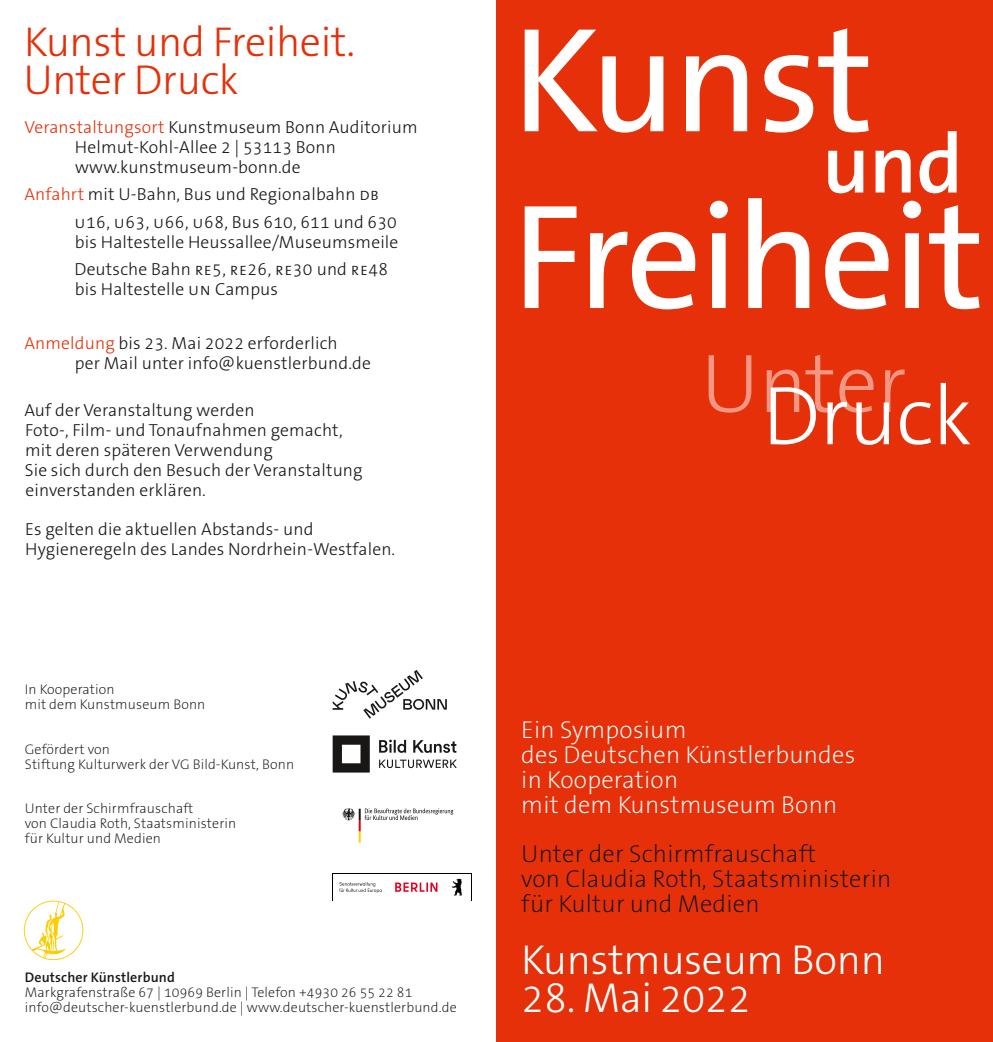
<style>
.page{position:relative;width:993px;height:1042px;background:#fff}
.page>*{position:absolute;margin:0;border:0;box-sizing:border-box;transform-origin:0 0}
.t1{font:150.5px/176.8px "The Sans LP5 Plain";letter-spacing:-.02em;color:#fff}
.t2{font:84px "The Sans LP3 Lig";letter-spacing:-.01em;color:#fff}
.t3{font:42px/37.8px "The Sans LP3 Lig";letter-spacing:-.01em;color:#e63009}
.t4{font:42px "The Sans LP3 Lig";letter-spacing:-.01em;color:#fff}
.t5{font:24.5px/24.8px "The Sans LP2 Ex Lig";letter-spacing:.01em;color:#181716}
.t6{font:24.5px/24.8px "The Sans LP2 Ex Lig";letter-spacing:.01em;color:#fff}
.t7{font:17.5px/19.8px "The Sans LP3 Lig";letter-spacing:.01em;color:#181716}
.t8{font:14px/14.9px "The Sans LP2 Ex Lig";letter-spacing:.01em;color:#181716}
.t9{font:14px "The Sans LP6 Se Bld";letter-spacing:.01em;color:#181716}
.s1{color:#e63009}
</style>
<div class="page">
<div style="left:496px;top:0;width:496px;height:1042px;background:#e63009"></div>
<svg style="left:24px;top:900px;width:59px;height:60px"></svg>
<svg style="left:332px;top:735px;width:37px;height:37px"></svg>
<svg style="left:379px;top:739px;width:77px;height:14px"></svg>
<svg style="left:379px;top:759px;width:77px;height:9px"></svg>
<svg style="left:332px;top:670px;width:114px;height:48px"></svg>
<svg style="left:451px;top:879px;width:10px;height:16px"></svg>
<svg style="left:339px;top:882px;width:42px;height:11px"></svg>
<svg style="left:395px;top:882px;width:42px;height:10px"></svg>
<svg style="left:342px;top:808px;width:111px;height:34px"></svg>
<h3 class="t3" style="left:23px;top:23px;width:333px">Kunst und Freiheit.<br>Unter Druck</h3>
<p class="t7" style="left:75px;top:118px;width:344px;text-indent:-50px"><span class="s1">Veranstaltungsort</span> Kunstmuseum Bonn Auditorium<br>Helmut-Kohl-Allee 2 | 53113 Bonn www.kunstmuseum-bonn.de</p>
<p class="t7" style="left:74px;top:181px;width:324px;line-height:27.3px;text-indent:-50px"><span class="s1">Anfahrt</span> mit U-Bahn, Bus und Regionalbahn DB<br>U16, U63, U66, U68, Bus 610, 611 und 630</p>
<p class="t7" style="left:74px;top:228px;width:325px;line-height:27.3px">bis Haltestelle Heussallee/Museumsmeile<br>Deutsche Bahn RE5, RE26, RE30 und RE48</p>
<p class="t7" style="left:75px;top:279px;width:205px">bis Haltestelle UN Campus</p>
<p class="t7" style="left:75px;top:333px;width:297px;text-indent:-50px"><span class="s1">Anmeldung</span> bis 23. Mai 2022 erforderlich<br>per Mail unter info@kuenstlerbund.de</p>
<p class="t7" style="left:24px;top:400px;width:340px">Auf der Veranstaltung werden<br>Foto-, Film- und Tonaufnahmen gemacht, mit deren späteren Verwendung<br>Sie sich durch den Besuch der Veranstaltung einverstanden erklären.</p>
<p class="t7" style="left:25px;top:520px;width:371px">Es gelten die aktuellen Abstands- und<br>Hygieneregeln des Landes Nordrhein-Westfalen.</p>
<p class="t8" style="left:25px;top:682px;width:182px">In Kooperation<br>mit dem Kunstmuseum Bonn</p>
<p class="t8" style="left:25px;top:742px;width:271px">Gefördert von<br>Stiftung Kulturwerk der VG Bild-Kunst, Bonn</p>
<p class="t8" style="left:25px;top:801px;width:213px">Unter der Schirmfrauschaft<br>von Claudia Roth, Staatsministerin für Kultur und Medien</p>
<p class="t9" style="left:25px;top:968px;width:151px">Deutscher Künstlerbund</p>
<p class="t8" style="left:25px;top:985px;width:433px">Markgrafenstraße 67 | 10969 Berlin | Telefon +4930 26 55 22 81 info@deutscher-kuenstlerbund.de | www.deutscher-kuenstlerbund.de</p>
<h1 class="t1" style="left:511px;top:-7px;width:474px">Kunst <sub>und<br></sub>Freiheit</h1>
<h2 class="t2" style="left:700px;top:330px;width:208px">Unter</h2>
<h2 class="t2" style="left:762px;top:362px;width:211px">Druck</h2>
<h3 class="t6" style="left:521px;top:717px;width:335px">Ein Symposium<br>des Deutschen Künstlerbundes in Kooperation<br>mit dem Kunstmuseum Bonn</h3>
<h3 class="t5" style="left:521px;top:841px;width:371px">Unter der Schirmfrauschaft<br>von Claudia Roth, Staatsministerin für Kultur und Medien</h3>
<h3 class="t4" style="left:521px;top:933px;width:365px">Kunstmuseum Bonn</h3>
<h3 class="t4" style="left:521px;top:971px;width:231px">28. Mai 2022</h3>
</div>
